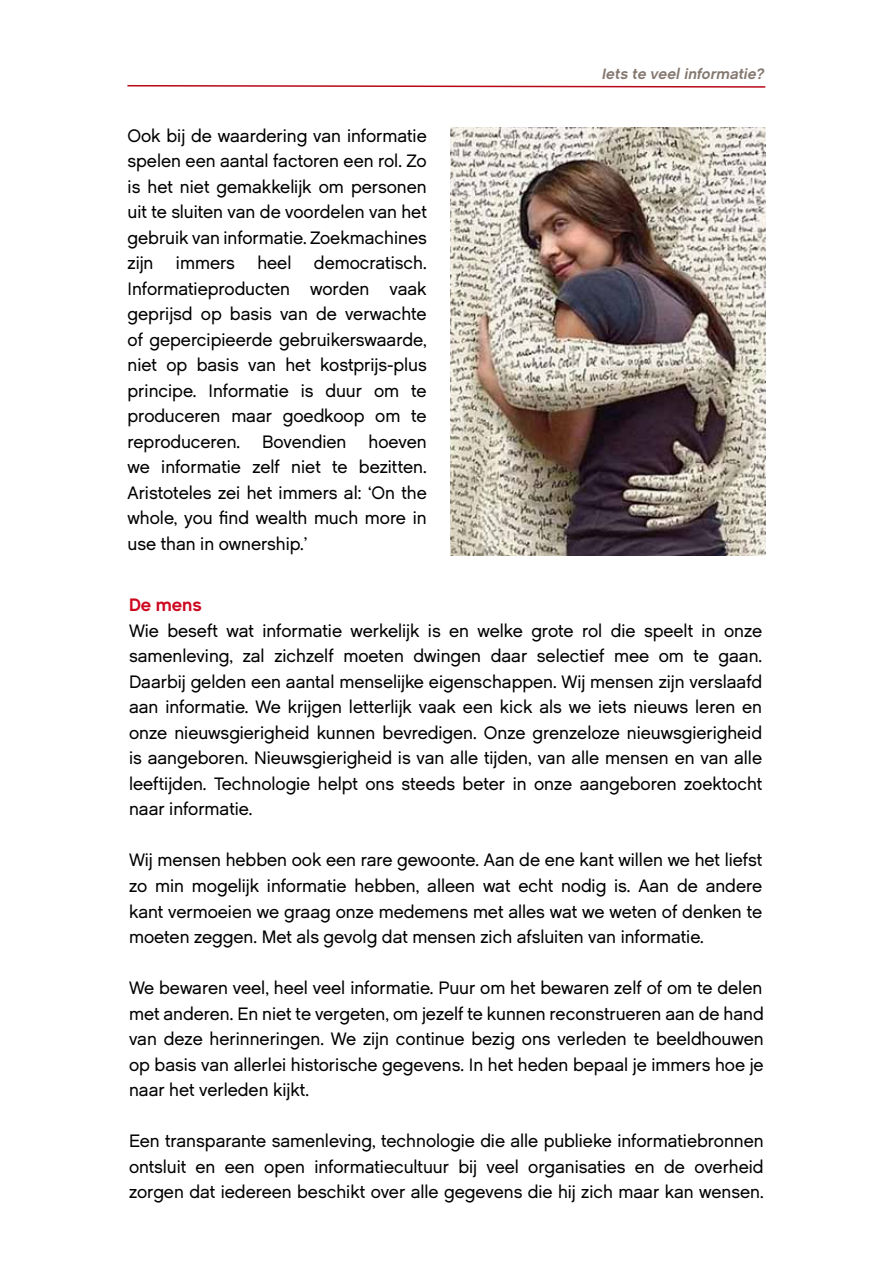
<style>
.page{position:relative;width:893px;height:1263px;background:#fff}
.page>*{position:absolute;margin:0;border:0;box-sizing:border-box;transform-origin:0 0}
.t1{font:18px/25.5px "Tias Sans";letter-spacing:.005em;color:#000;text-align:justify}
.t2{font:700 18px "Tias Sans";letter-spacing:.005em;color:#cd071e}
.t3{font:italic 700 15px "Tias Sans";color:#83776f}
</style>
<div class="page">
<svg style="left:127px;top:85px;width:639px;height:3px"></svg>
<img style="left:450px;top:128px;width:315px;height:427px">
<p class="t1" style="left:128px;top:123px;width:301px">Ook bij de waardering van informatie spelen een aantal factoren een rol. Zo is het niet gemakkelijk om personen uit te sluiten van de voordelen van het gebruik van informatie. Zoekmachines zijn immers heel</p>
<p class="t1" style="left:128px;top:250px;width:301px;text-indent:186px">democratisch.<br>Informatieproducten worden vaak geprijsd op basis van de verwachte of gepercipieerde gebruikerswaarde, niet op basis van het kostprijs-plus principe. Informatie is duur om te produceren maar goedkoop om te reproduceren. Bovendien hoeven we informatie zelf niet te bezitten.<br>Aristoteles zei het immers al: ‘On the whole, you find wealth much more in use than in ownership.’</p>
<p class="t3" style="left:601px;top:64px;width:167px">Iets te veel informatie?</p>
<p class="t2" style="left:129px;top:594px;width:74px">De mens</p>
<p class="t1" style="left:129px;top:618px;width:635px">Wie beseft wat informatie werkelijk is en welke grote rol die speelt in onze samenleving, zal zichzelf moeten dwingen daar selectief mee om te gaan.<br>Daarbij gelden een aantal menselijke eigenschappen. Wij mensen zijn verslaafd aan informatie. We krijgen letterlijk vaak een kick als we iets nieuws leren en onze nieuwsgierigheid kunnen bevredigen. Onze grenzeloze nieuwsgierigheid is aangeboren. Nieuwsgierigheid is van alle tijden, van alle mensen en van alle leeftijden. Technologie helpt ons steeds beter in onze aangeboren zoektocht naar informatie.</p>
<p class="t1" style="left:129px;top:847px;width:635px">Wij mensen hebben ook een rare gewoonte. Aan de ene kant willen we het liefst zo min mogelijk informatie hebben, alleen wat echt nodig is. Aan de andere kant vermoeien we graag onze medemens met alles wat we weten of denken te moeten zeggen. Met als gevolg dat mensen zich afsluiten van informatie.</p>
<p class="t1" style="left:129px;top:975px;width:636px">We bewaren veel, heel veel informatie. Puur om het bewaren zelf of om te delen met anderen. En niet te vergeten, om jezelf te kunnen reconstrueren aan de hand van deze herinneringen. We zijn continue bezig ons verleden te beeldhouwen op basis van allerlei historische gegevens. In het heden bepaal je immers hoe je naar het verleden kijkt.</p>
<p class="t1" style="left:129px;top:1128px;width:636px">Een transparante samenleving, technologie die alle publieke informatiebronnen ontsluit en een open informatiecultuur bij veel organisaties en de overheid zorgen dat iedereen beschikt over alle gegevens die hij zich maar kan wensen.</p>
</div>
